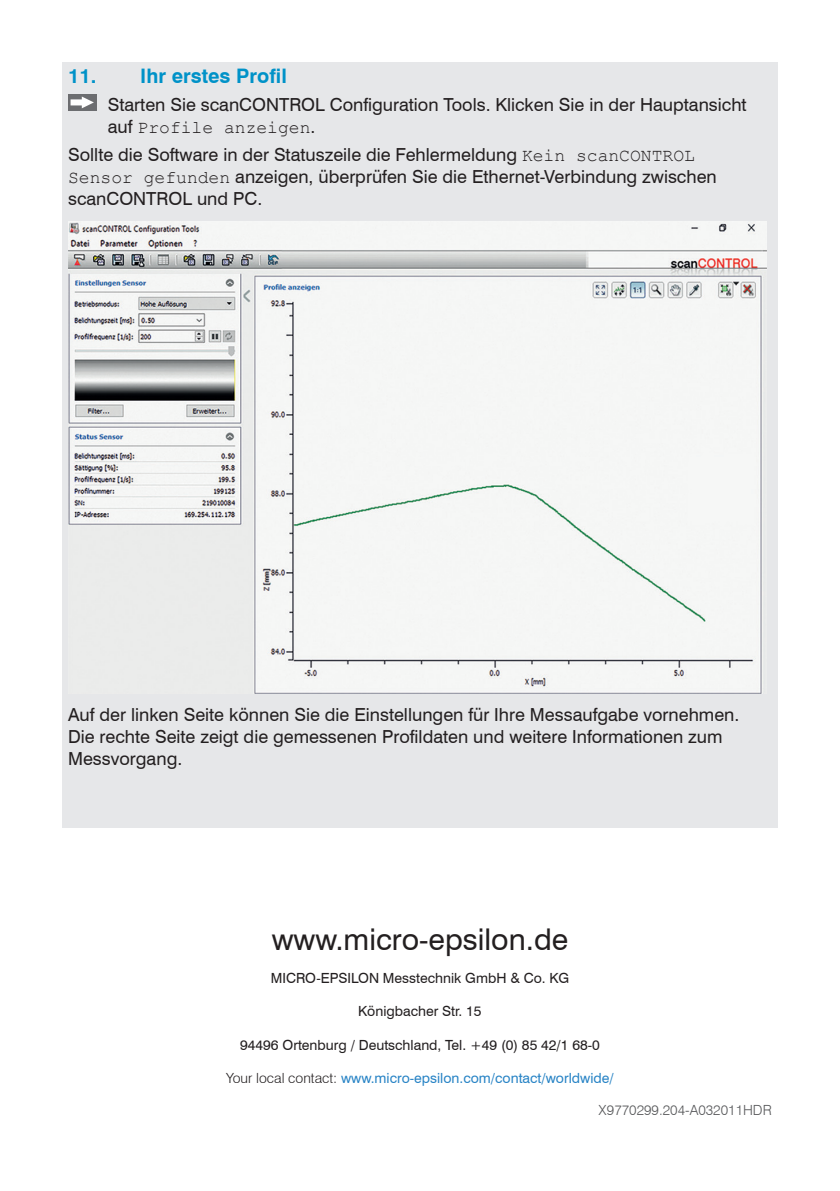
<style>
.page{position:relative;width:840px;height:1191px;background:#fff}
.page>*{position:absolute;margin:0;border:0;box-sizing:border-box;transform-origin:0 0}
.Fließtext{font:30px "Swiss 721 BT";color:#231f20}
.t1{font:700 20px "Swiss 721 BT";color:#0092c8}
.Fließtext-2{font:18px/22px "Swiss 721 BT";color:#231f20}
.Handlungsaufforderun{font:18px/22px "Swiss 721 BT";color:#231f20}
.Fließtext-3{font:14px "Swiss 721 BT";color:#231f20}
.Randkommentar{font:14px "Swiss 721 BT";color:#2783c5}
.Fließtext-4{font:300 14px "Swiss 721 BT";color:#57585a}
.s1{font-family:"Courier New"}
.s2{font-weight:300;color:#231f20}
</style>
<div class="page">
<div style="left:62px;top:62px;width:715px;height:766px;background:#e6e7e9"></div>
<div style="left:68px;top:94px;width:28px;height:17px;background:#6c6d70"></div>
<svg style="left:70px;top:96px;width:24px;height:12px"></svg>
<img style="left:68px;top:222px;width:698px;height:471px">
<p class="t1" style="left:68px;top:64px;width:220px">11. Ihr erstes Profil</p>
<p class="Handlungsaufforderun" style="left:108px;top:93px;width:640px">Starten Sie scanCONTROL Configuration Tools. Klicken Sie in der Hauptansicht auf <span class="s1">Profile anzeigen</span>.</p>
<p class="Fließtext-2" style="left:68px;top:143px;width:649px">Sollte die Software in der Statuszeile die Fehlermeldung <span class="s1">Kein scanCONTROL<br>Sensor gefunden</span> anzeigen, überprüfen Sie die Ethernet-Verbindung zwischen scanCONTROL und PC.</p>
<p class="Fließtext-2" style="left:68px;top:703px;width:672px">Auf der linken Seite können Sie die Einstellungen für Ihre Messaufgabe vornehmen.<br>Die rechte Seite zeigt die gemessenen Profildaten und weitere Informationen zum<br>Messvorgang.</p>
<p class="Fließtext" style="left:271px;top:920px;width:298px">www.micro-epsilon.de</p>
<p class="Fließtext-3" style="left:270px;top:969px;width:300px">MICRO-EPSILON Messtechnik GmbH &amp; Co. KG</p>
<p class="Fließtext-3" style="left:358px;top:1002px;width:125px">Königbacher Str. 15</p>
<p class="Fließtext-3" style="left:240px;top:1036px;width:361px">94496 Ortenburg / Deutschland, Tel. +49 (0) 85 42/1 68-0</p>
<p class="Randkommentar" style="left:226px;top:1069px;width:389px"><span class="s2">Your local contact:</span> www.micro-epsilon.com/contact/worldwide/</p>
<p class="Fließtext-4" style="left:598px;top:1101px;width:174px">X9770299.204-A032011HDR</p>
</div>
